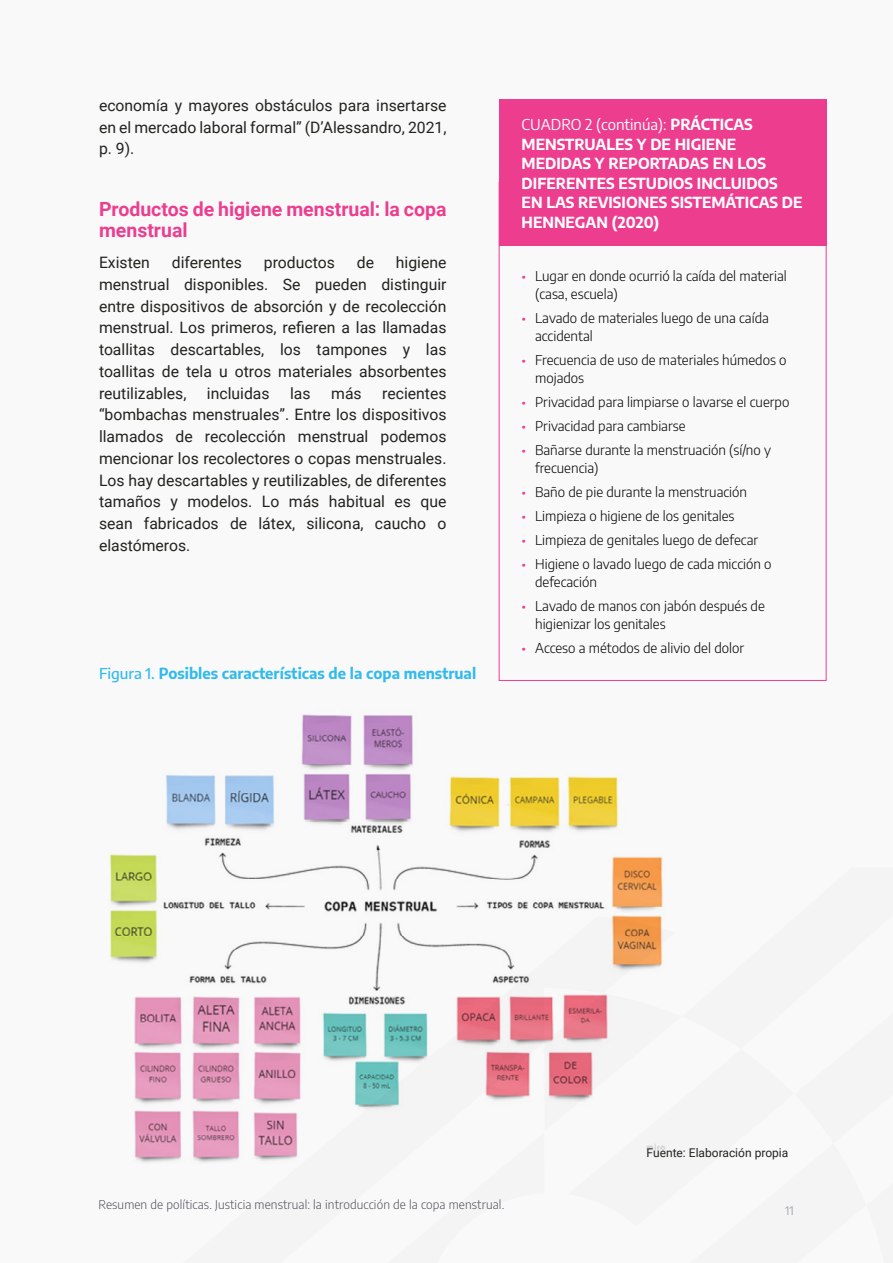
<style>
.page{position:relative;width:893px;height:1263px;background:#f9f9fa}
.page>*{position:absolute;margin:0;border:0;box-sizing:border-box;transform-origin:0 0}
.t1{font:700 19.5px/21.8px "Roboto";color:#ed3d8f}
.t2{font:15.75px/21.8px "Roboto";color:#22221d;text-align:justify}
.t3{font:700 15px/19.5px "Encode Sans";color:#fff}
.t4{font:700 15px "Encode Sans";color:#33baed}
.t5{font:300 13.5px/18px "Encode Sans";color:#000}
.t6{font:300 12px "Encode Sans";letter-spacing:.01em;color:#51545d}
.t7{font:12px "Roboto";color:#22221d}
.t8{font:12px "Encode Sans";color:#a8aaae}
.s1{font-weight:500}
.s2{font-weight:400}
.s3{color:#ee3d8f}
</style>
<div class="page">
<div style="left:499px;top:99px;width:327px;height:146px;background:#ed3d8f"></div>
<img style="left:109px;top:714px;width:557px;height:449px">
<p class="t2" style="left:99px;top:94px;width:349px">economía y mayores obstáculos para insertarse en el mercado laboral formal” (D’Alessandro, 2021, p. 9).</p>
<p class="t1" style="left:99px;top:197px;width:349px">Productos de higiene menstrual: la copa menstrual</p>
<p class="t2" style="left:99px;top:251px;width:52px">Existen</p>
<p class="t2" style="left:172px;top:251px;width:72px">diferentes</p>
<p class="t2" style="left:264px;top:251px;width:72px">productos</p>
<p class="t2" style="left:357px;top:251px;width:19px">de</p>
<p class="t2" style="left:99px;top:251px;width:349px;text-indent:297px">higiene menstrual disponibles. Se pueden distinguir entre dispositivos de absorción y de recolección menstrual. Los primeros, refieren a las llamadas toallitas descartables, los tampones y las toallitas de tela u otros materiales absorbentes reutilizables,</p>
<p class="t2" style="left:207px;top:382px;width:64px">incluidas</p>
<p class="t2" style="left:290px;top:382px;width:22px">las</p>
<p class="t2" style="left:331px;top:382px;width:32px">más</p>
<p class="t2" style="left:99px;top:382px;width:349px;text-indent:283px">recientes “bombachas menstruales”. Entre los dispositivos llamados de recolección menstrual podemos mencionar los recolectores o copas menstruales.<br>Los hay descartables y reutilizables, de diferentes tamaños y modelos. Lo más habitual es que sean fabricados de látex, silicona, caucho o elastómeros.</p>
<p class="t4" style="left:99px;top:662px;width:379px"><span class="s1">Figura 1.</span> Posibles características de la copa menstrual</p>
<p class="t3" style="left:522px;top:114px;width:282px"><span class="s2">CUADRO 2 (continúa):</span> PRÁCTICAS<br>MENSTRUALES Y DE HIGIENE<br>MEDIDAS Y REPORTADAS EN LOS<br>DIFERENTES ESTUDIOS INCLUIDOS<br>EN LAS REVISIONES SISTEMÁTICAS DE<br>HENNEGAN (2020)</p>
<p class="t5" style="left:535px;top:266px;width:253px;text-indent:-14px"><span class="s3">•</span> Lugar en donde ocurrió la caída del material (casa, escuela)</p>
<p class="t5" style="left:535px;top:308px;width:235px;text-indent:-14px"><span class="s3">•</span> Lavado de materiales luego de una caída accidental</p>
<p class="t5" style="left:535px;top:350px;width:253px;text-indent:-14px"><span class="s3">•</span> Frecuencia de uso de materiales húmedos o mojados</p>
<p class="t5" style="left:522px;top:392px;width:269px"><span class="s3">•</span> Privacidad para limpiarse o lavarse el cuerpo</p>
<p class="t5" style="left:522px;top:416px;width:165px"><span class="s3">•</span> Privacidad para cambiarse</p>
<p class="t5" style="left:535px;top:440px;width:237px;text-indent:-14px"><span class="s3">•</span> Bañarse durante la menstruación (sí/no y frecuencia)</p>
<p class="t5" style="left:522px;top:482px;width:227px"><span class="s3">•</span> Baño de pie durante la menstruación</p>
<p class="t5" style="left:522px;top:506px;width:214px"><span class="s3">•</span> Limpieza o higiene de los genitales</p>
<p class="t5" style="left:522px;top:530px;width:238px"><span class="s3">•</span> Limpieza de genitales luego de defecar</p>
<p class="t5" style="left:535px;top:554px;width:238px;text-indent:-14px"><span class="s3">•</span> Higiene o lavado luego de cada micción o defecación</p>
<p class="t5" style="left:535px;top:596px;width:231px;text-indent:-14px"><span class="s3">•</span> Lavado de manos con jabón después de higienizar los genitales</p>
<p class="t5" style="left:522px;top:638px;width:224px"><span class="s3">•</span> Acceso a métodos de alivio del dolor</p>
<p class="t7" style="left:647px;top:1144px;width:143px">Fuente: Elaboración propia</p>
<p class="t6" style="left:98px;top:1196px;width:407px">Resumen de políticas. Justicia menstrual: la introducción de la copa menstrual.</p>
<p class="t8" style="left:785px;top:1202px;width:10px">11</p>
</div>
